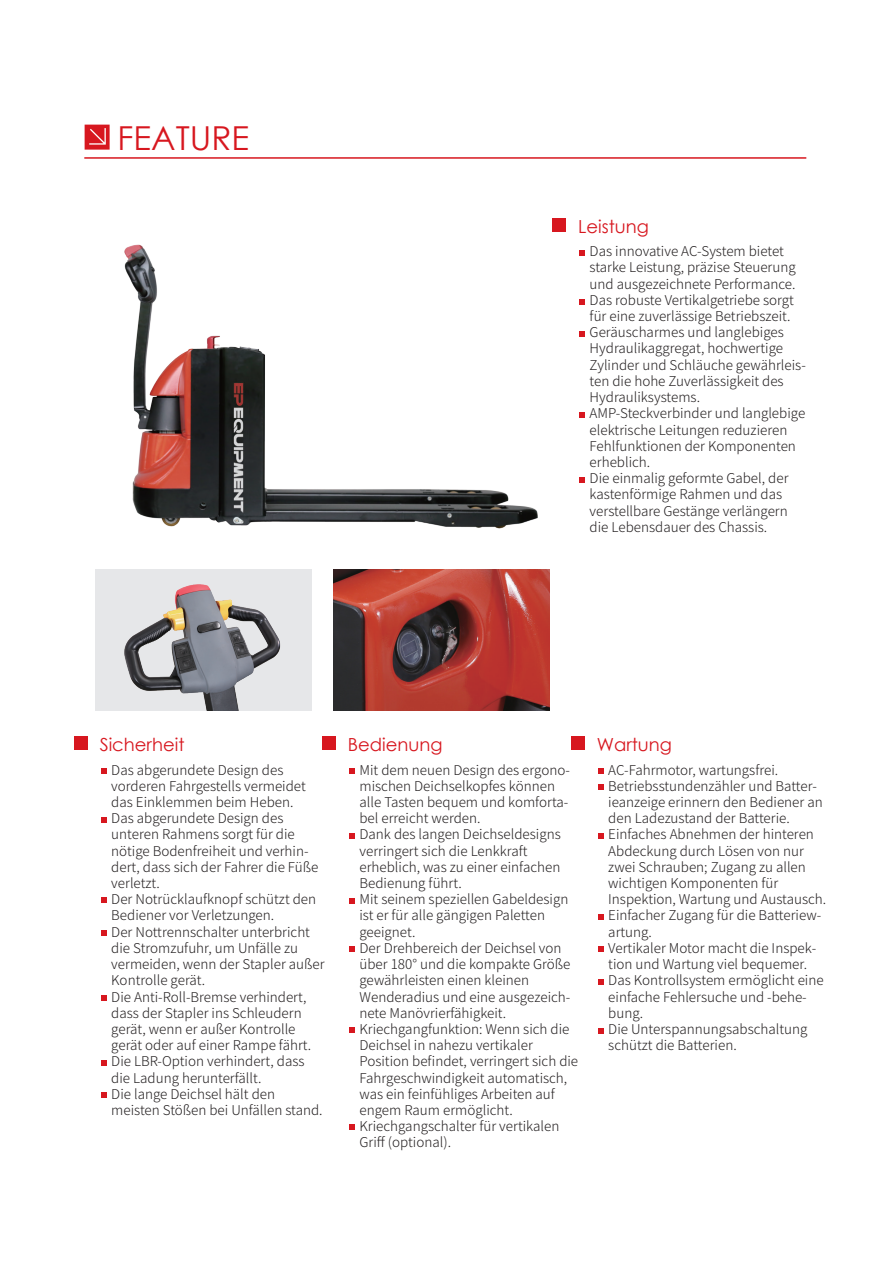
<style>
.page{position:relative;width:893px;height:1263px;background:#fff}
.page>*{position:absolute;margin:0;border:0;box-sizing:border-box;transform-origin:0 0}
.t1{font:33px "Century Gothic";color:#d7171f}
.t2{font:18px "Century Gothic";color:#d7171f}
.t3{font:300 13.5px/16.2px "Source Han Sans CN";color:#231f20}
</style>
<div class="page">
<img style="left:124px;top:244px;width:461px;height:335px">
<img style="left:333px;top:569px;width:217px;height:142px">
<div style="left:95px;top:569px;width:216px;height:142px;background:#e6e7e9"></div>
<img style="left:124px;top:584px;width:157px;height:127px">
<div style="left:552px;top:218px;width:14px;height:14px;background:#d7171f"></div>
<hr style="left:84px;top:157px;width:722px;height:2px;background:#d7171f">
<svg style="left:85px;top:125px;width:25px;height:25px"></svg>
<svg style="left:598px;top:768px;width:5px;height:5px"></svg>
<svg style="left:598px;top:784px;width:5px;height:5px"></svg>
<svg style="left:598px;top:833px;width:5px;height:5px"></svg>
<svg style="left:598px;top:914px;width:5px;height:5px"></svg>
<svg style="left:598px;top:947px;width:5px;height:5px"></svg>
<svg style="left:598px;top:979px;width:5px;height:5px"></svg>
<svg style="left:598px;top:1028px;width:5px;height:5px"></svg>
<div style="left:571px;top:736px;width:13px;height:14px;background:#d7171f"></div>
<svg style="left:349px;top:768px;width:6px;height:5px"></svg>
<svg style="left:349px;top:833px;width:6px;height:6px"></svg>
<svg style="left:349px;top:898px;width:6px;height:5px"></svg>
<svg style="left:349px;top:947px;width:6px;height:5px"></svg>
<svg style="left:349px;top:1027px;width:6px;height:5px"></svg>
<svg style="left:349px;top:1124px;width:6px;height:5px"></svg>
<div style="left:322px;top:736px;width:14px;height:14px;background:#d7171f"></div>
<svg style="left:101px;top:768px;width:5px;height:5px"></svg>
<svg style="left:101px;top:817px;width:5px;height:5px"></svg>
<svg style="left:101px;top:898px;width:5px;height:5px"></svg>
<svg style="left:101px;top:931px;width:5px;height:5px"></svg>
<svg style="left:101px;top:995px;width:5px;height:5px"></svg>
<svg style="left:101px;top:1060px;width:5px;height:5px"></svg>
<svg style="left:101px;top:1093px;width:5px;height:5px"></svg>
<div style="left:74px;top:736px;width:13px;height:14px;background:#d7171f"></div>
<h1 class="t1" style="left:118px;top:115px;width:133px">FEATURE</h1>
<h2 class="t2" style="left:578px;top:214px;width:72px">Leistung</h2>
<p class="t3" style="left:590px;top:243px;width:218px">Das innovative AC-System bietet starke Leistung, präzise Steuerung und ausgezeichnete Performance.<br>Das robuste Vertikalgetriebe sorgt für eine zuverlässige Betriebszeit.<br>Geräuscharmes und langlebiges<br>Hydraulikaggregat, hochwertige<br>Zylinder und Schläuche gewährleis&shy;ten die hohe Zuverlässigkeit des<br>Hydrauliksystems.<br>AMP-Steckverbinder und langlebige elektrische Leitungen reduzieren<br>Fehlfunktionen der Komponenten erheblich.<br>Die einmalig geformte Gabel, der kastenförmige Rahmen und das verstellbare Gestänge verlängern die Lebensdauer des Chassis.</p>
<h2 class="t2" style="left:100px;top:732px;width:86px">Sicherheit</h2>
<p class="t3" style="left:111px;top:762px;width:215px">Das abgerundete Design des vorderen Fahrgestells vermeidet das Einklemmen beim Heben.<br>Das abgerundete Design des unteren Rahmens sorgt für die nötige Bodenfreiheit und verhin&shy;dert, dass sich der Fahrer die Füße verletzt.<br>Der Notrücklaufknopf schützt den<br>Bediener vor Verletzungen.<br>Der Nottrennschalter unterbricht die Stromzufuhr, um Unfälle zu vermeiden, wenn der Stapler außer<br>Kontrolle gerät.<br>Die Anti-Roll-Bremse verhindert, dass der Stapler ins Schleudern gerät, wenn er außer Kontrolle gerät oder auf einer Rampe fährt.<br>Die LBR-Option verhindert, dass die Ladung herunterfällt.<br>Die lange Deichsel hält den meisten Stößen bei Unfällen stand.</p>
<h2 class="t2" style="left:348px;top:732px;width:96px">Bedienung</h2>
<p class="t3" style="left:359px;top:762px;width:220px">Mit dem neuen Design des ergono&shy;mischen Deichselkopfes können alle Tasten bequem und komforta&shy;bel erreicht werden.<br>Dank des langen Deichseldesigns verringert sich die Lenkkraft erheblich, was zu einer einfachen<br>Bedienung führt.<br>Mit seinem speziellen Gabeldesign ist er für alle gängigen Paletten geeignet.<br>Der Drehbereich der Deichsel von über 180° und die kompakte Größe gewährleisten einen kleinen<br>Wenderadius und eine ausgezeich&shy;nete Manövrierfähigkeit.<br>Kriechgangfunktion: Wenn sich die<br>Deichsel in nahezu vertikaler<br>Position befindet, verringert sich die<br>Fahrgeschwindigkeit automatisch, was ein feinfühliges Arbeiten auf engem Raum ermöglicht.<br>Kriechgangschalter für vertikalen<br>Griff (optional).</p>
<h2 class="t2" style="left:597px;top:732px;width:77px">Wartung</h2>
<p class="t3" style="left:608px;top:762px;width:219px">AC-Fahrmotor, wartungsfrei.<br>Betriebsstundenzähler und Batter&shy;ieanzeige erinnern den Bediener an den Ladezustand der Batterie.<br>Einfaches Abnehmen der hinteren<br>Abdeckung durch Lösen von nur zwei Schrauben; Zugang zu allen wichtigen Komponenten für<br>Inspektion, Wartung und Austausch.<br>Einfacher Zugang für die Batteriew&shy;artung.<br>Vertikaler Motor macht die Inspek&shy;tion und Wartung viel bequemer.<br>Das Kontrollsystem ermöglicht eine einfache Fehlersuche und -behe&shy;bung.<br>Die Unterspannungsabschaltung schützt die Batterien.</p>
</div>
